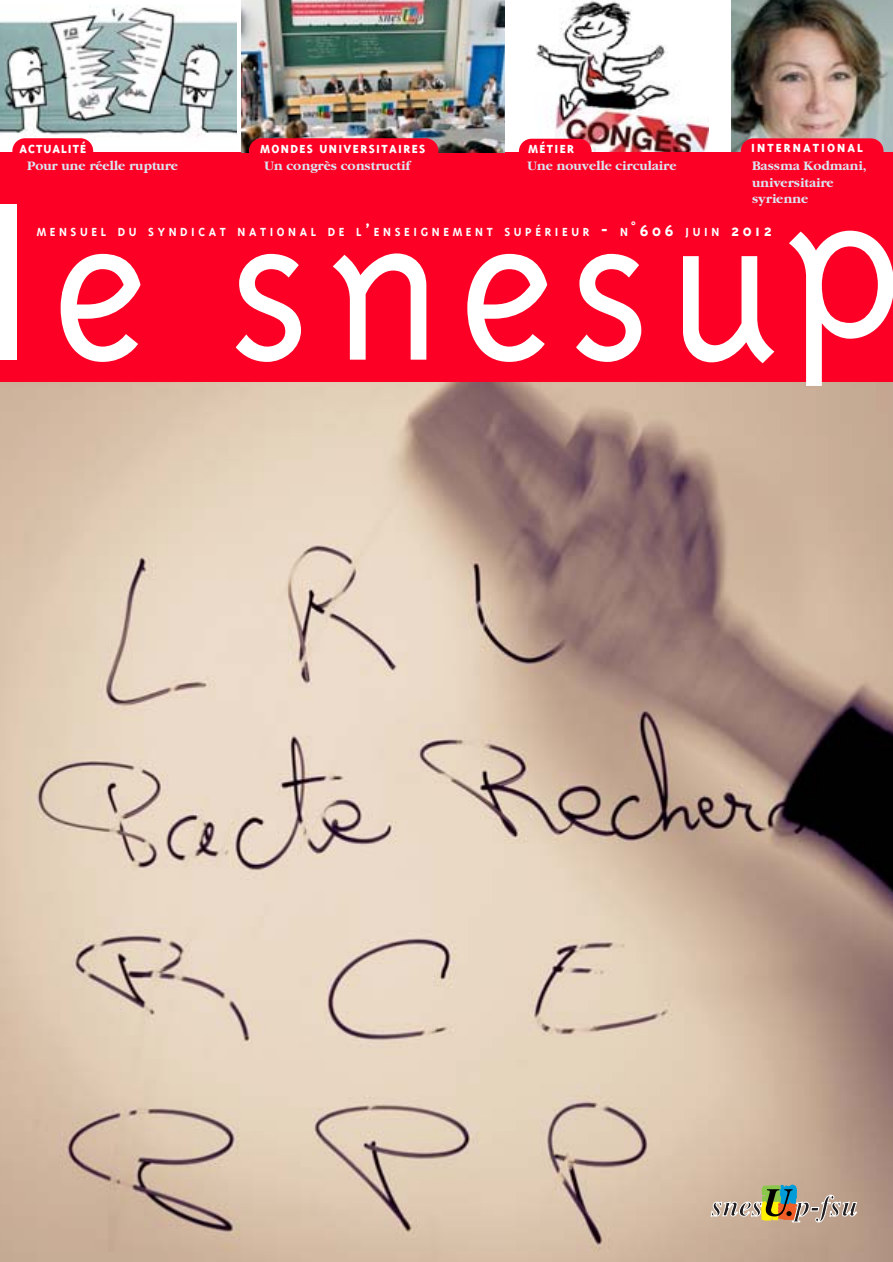
<style>
.page{position:relative;width:893px;height:1262px;background:#fff}
.page>*{position:absolute;margin:0;border:0;box-sizing:border-box;transform-origin:0 0}
.t1{font:300 225px "Triplex";letter-spacing:.07em;color:#fff}
.t2{font:700 13.5px/16.5px "Garamond";color:#dae7f2}
.t3{font:700 13.5px "Triplex";letter-spacing:.265em;color:#fff}
.t4{font:800 13.5px "Triplex";letter-spacing:.1em;color:#fff}
.t5{font:800 13.5px "Triplex";letter-spacing:.15em;color:#fff}
.t6{font:800 13.5px "Triplex";letter-spacing:.075em;color:#fff}
.s1{font-size:18px}
</style>
<div class="page">
<img style="left:731px;top:0;width:161px;height:153px">
<img style="left:1px;top:7px;width:235px;height:146px">
<img style="left:536px;top:0;width:172px;height:152px">
<img style="left:1px;top:382px;width:891px;height:880px">
<div style="left:1px;top:153px;width:891px;height:229px;background:#fc0125"></div>
<div style="left:519px;top:139px;width:72px;height:25px;background:#fc0125;border-radius:13px"></div>
<div style="left:12px;top:138px;width:81px;height:26px;background:#fc0125;border-radius:13px"></div>
<div style="left:740px;top:138px;width:143px;height:26px;background:#fc0125;border-radius:13px"></div>
<svg style="left:710px;top:1183px;width:147px;height:39px;background:#b0a187"></svg>
<img style="left:241px;top:0;width:263px;height:153px">
<div style="left:249px;top:138px;width:189px;height:26px;background:#fc0125;border-radius:13px"></div>
<p class="t6" style="left:19px;top:143px;width:68px">ACTUALITÉ</p>
<p class="t5" style="left:751px;top:143px;width:113px">INTERNATIONAL</p>
<p class="t2" style="left:752px;top:159px;width:116px">Bassma Kodmani, universitaire syrienne</p>
<p class="t3" style="left:37px;top:226px;width:736px">MENSUEL DU SYNDICAT NATIONAL DE L<span class="s1">’</span>ENSEIGNEMENT SUPÉRIEUR <span class="s1">-</span> N<span class="s1">˚606</span> JUIN <span class="s1">2012</span></p>
<p class="t4" style="left:528px;top:143px;width:48px">MÉTIER</p>
<p class="t4" style="left:260px;top:143px;width:167px">MONDES UNIVERSITAIRES</p>
<p class="t2" style="left:27px;top:158px;width:152px">Pour une réelle rupture</p>
<p class="t2" style="left:264px;top:158px;width:147px">Un congrès constructif</p>
<p class="t2" style="left:527px;top:159px;width:150px">Une nouvelle circulaire</p>
<h1 class="t1" style="left:-19px;top:205px;width:800px">le snesu</h1>
<h1 class="t1" style="left:783px;top:182px;width:122px">p</h1>
</div>
